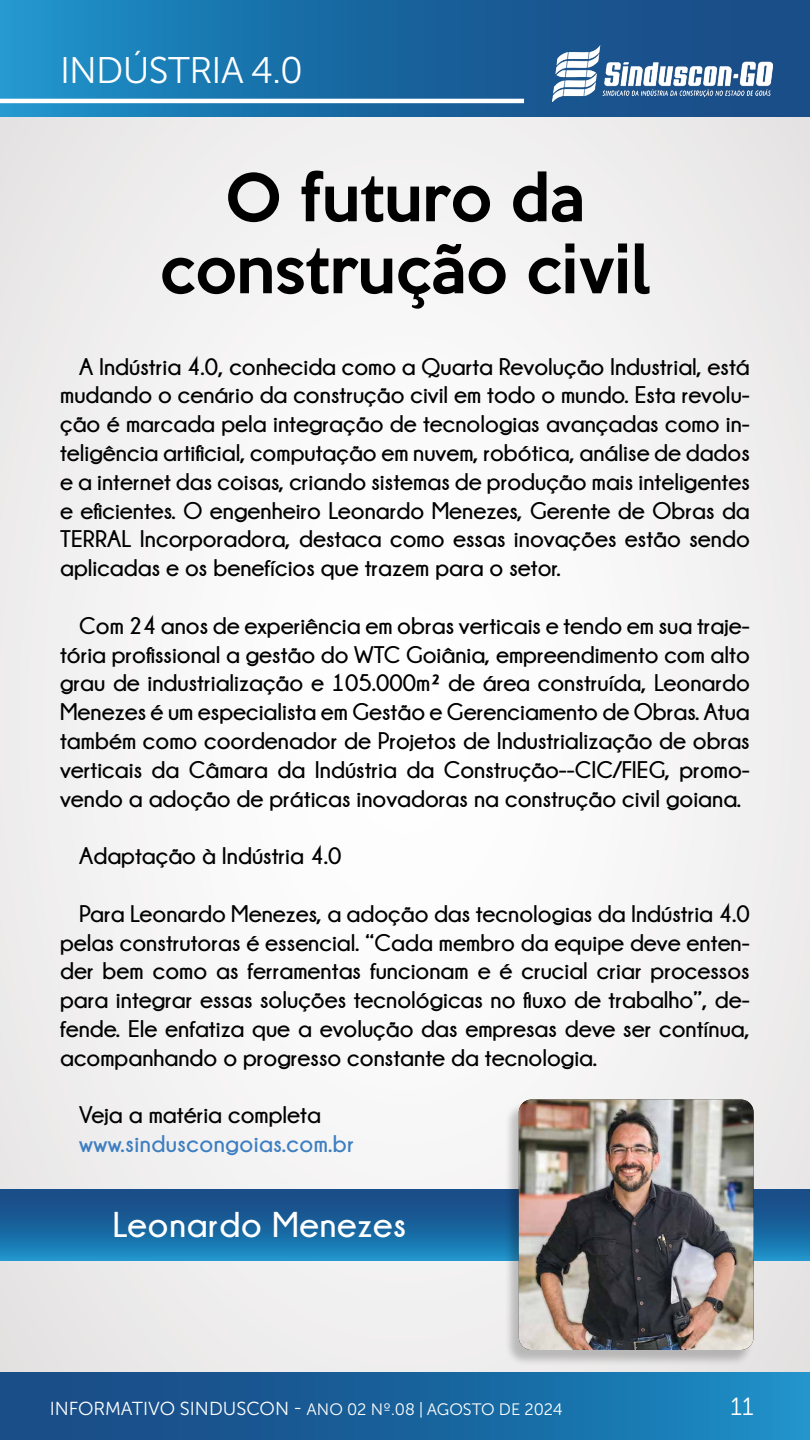
<style>
.page{position:relative;width:810px;height:1440px;background:#f4f3f4}
.page>*{position:absolute;margin:0;border:0;box-sizing:border-box;transform-origin:0 0}
.t1{font:500 60px/72px "Keep Calm";color:#000;text-align:center}
.t2{font:36.97px "Museo Sans Cyrl 300";letter-spacing:-.02em;color:#fff}
.t3{font:700 35.78px "Champagne&Limousines";letter-spacing:.025em;color:#fff}
.t4{font:24.75px "Museo Sans Cyrl 300";color:#fff}
.t5{font:700 24px/28.8px "Champagne&Limousines";color:#000;text-align:justify}
.t6{font:700 24px "Champagne&Limousines";letter-spacing:.02em;color:#3d7ec1}
.t7{font:16.5px "Museo Sans Cyrl 300";color:#fff}
.s1{font-size:18.75px}
</style>
<div class="page">
<div style="left:0;top:0;width:810px;height:117px;background:linear-gradient(to right,#1f8fc6,#18427d)"></div>
<img style="left:545px;top:43px;width:237px;height:61px">
<hr style="left:0;top:99px;width:524px;height:4px;background:#fff">
<div style="left:0;top:1372px;width:810px;height:68px;background:linear-gradient(to right,#18437e,#1c8bc2)"></div>
<div style="left:0;top:1189px;width:810px;height:71px;background:linear-gradient(to bottom,#18427d,#1c8bc2)"></div>
<div style="left:504px;top:1101px;width:250px;height:265px;background:#000;opacity:.22"></div>
<img style="left:519px;top:1100px;width:235px;height:250px">
<h2 class="t2" style="left:60px;top:50px;width:244px">INDÚSTRIA 4.0</h2>
<h1 class="t1" style="left:160px;top:157px;width:492px">O futuro da construção civil</h1>
<p class="t5" style="left:60px;top:352px;width:691px;text-indent:19px">A Indústria 4.0, conhecida como a Quarta Revolução Industrial, está mudando o cenário da construção civil em todo o mundo. Esta revolu&shy;ção é marcada pela integração de tecnologias avançadas como in&shy;teligência artificial, computação em nuvem, robótica, análise de dados e a internet das coisas, criando sistemas de produção mais inteligentes e eficientes. O engenheiro Leonardo Menezes, Gerente de Obras da TERRAL Incorporadora, destaca como essas inovações estão sendo aplicadas e os benefícios que trazem para o setor.</p>
<p class="t5" style="left:60px;top:611px;width:691px;text-indent:19px">Com 24 anos de experiência em obras verticais e tendo em sua traje&shy;tória profissional a gestão do WTC Goiânia, empreendimento com alto grau de industrialização e 105.000m² de área construída, Leonardo Menezes é um especialista em Gestão e Gerenciamento de Obras. Atua também como coordenador de Projetos de Industrialização de obras verticais da Câmara da Indústria da Construção--CIC/FIEG, promo&shy;vendo a adoção de práticas inovadoras na construção civil goiana.</p>
<p class="t5" style="left:79px;top:841px;width:264px">Adaptação à Indústria 4.0</p>
<p class="t5" style="left:60px;top:899px;width:691px;text-indent:19px">Para Leonardo Menezes, a adoção das tecnologias da Indústria 4.0 pelas construtoras é essencial. “Cada membro da equipe deve enten&shy;der bem como as ferramentas funcionam e é crucial criar processos para integrar essas soluções tecnológicas no fluxo de trabalho”, de&shy;fende. Ele enfatiza que a evolução das empresas deve ser contínua, acompanhando o progresso constante da tecnologia.</p>
<p class="t5" style="left:79px;top:1100px;width:243px">Veja a matéria completa</p>
<p class="t6" style="left:79px;top:1131px;width:276px">www.sinduscongoias.com.br</p>
<h3 class="t3" style="left:113px;top:1205px;width:295px">Leonardo Menezes</h3>
<p class="t7" style="left:50px;top:1400px;width:515px"><span class="s1">INFORMATIVO SINDUSCON -</span> ANO 02 Nº.08 | AGOSTO DE 2024</p>
<p class="t4" style="left:731px;top:1393px;width:25px">11</p>
</div>
